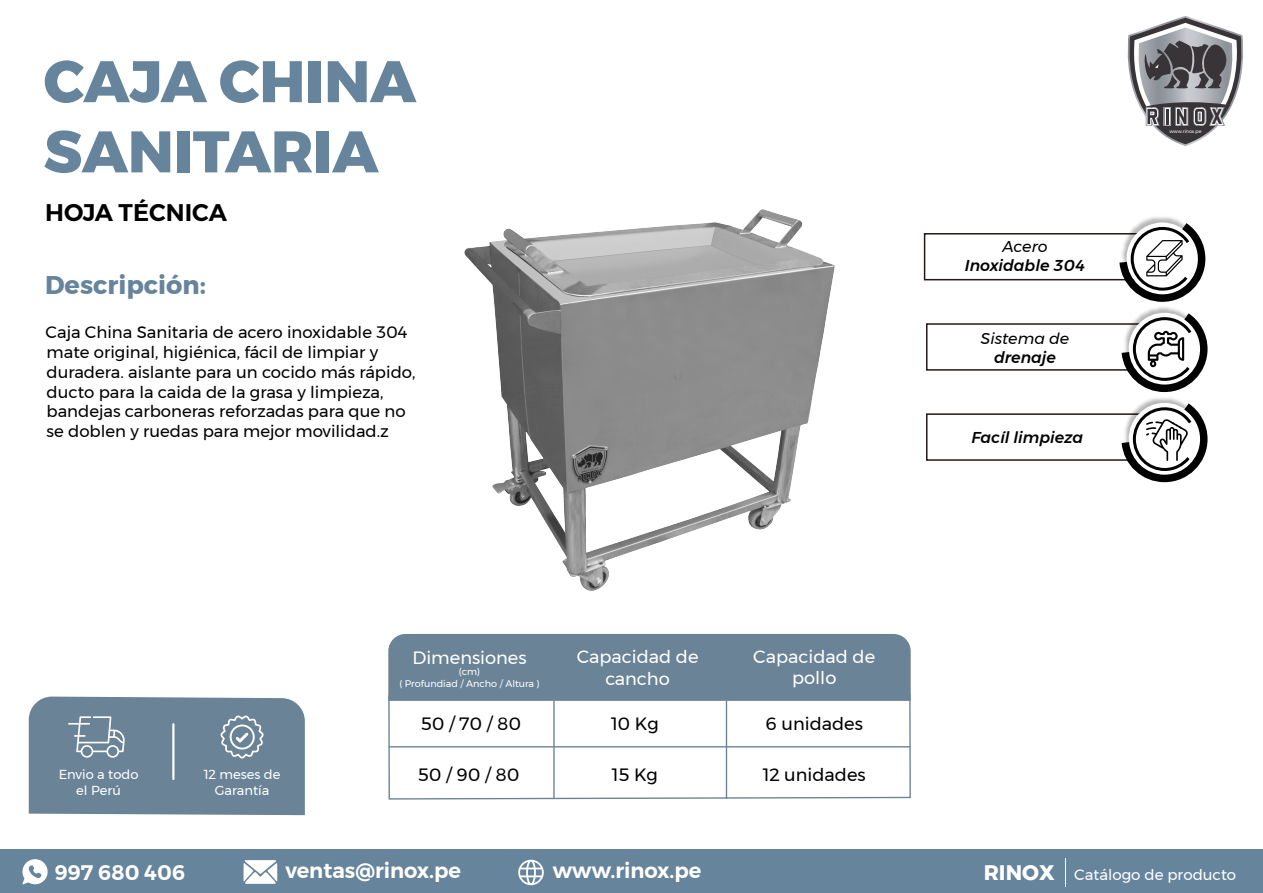
<style>
.page{position:relative;width:1263px;height:893px;background:#fff}
.page>*{position:absolute;margin:0;border:0;box-sizing:border-box;transform-origin:0 0}
.t1{font:800 58.5px/70.2px "Montserrat";color:#66849c}
.t2{font:700 25.5px "Montserrat";color:#66849c}
.t3{font:600 24px "Montserrat";color:#000}
.t4{font:700 21.75px "Montserrat";color:#393438;scale:.65 1}
.t5{font:600 21px "Montserrat";color:#fff}
.t6{font:17.85px/21.3px "Montserrat";color:#fff;text-align:center}
.t7{font:17.85px "Montserrat";color:#000}
.t8{font:16.5px/19.8px "Montserrat";color:#000}
.t9{font:italic 500 15.75px "Montserrat";color:#000}
.t10{font:italic 15.75px "Montserrat";color:#000}
.t11{font:15px "Montserrat";color:#fff}
.t12{font:13.05px/15.6px "Montserrat";color:#fff;text-align:center}
.t13{font:9.6px/11.6px "Montserrat";color:#fff;text-align:center}
.t14{font:4.8px "Montserrat";color:#fff}
.s1{font-weight:700;font-size:21px}
</style>
<div class="page">
<div style="left:29px;top:697px;width:276px;height:118px;background:#6a8396"></div>
<hr style="left:172px;top:724px;width:2px;height:55px;background:#fff">
<div style="left:0;top:849px;width:1263px;height:44px;background:#66849c"></div>
<svg style="left:244px;top:860px;width:33px;height:24px"></svg>
<svg style="left:518px;top:860px;width:26px;height:25px"></svg>
<svg style="left:1065px;top:858px;width:1px;height:29px"></svg>
<svg style="left:22px;top:859px;width:26px;height:26px"></svg>
<svg style="left:1127px;top:16px;width:117px;height:130px"></svg>
<div style="left:924px;top:233px;width:227px;height:47px;background:#fff;border:2px solid #211915"></div>
<div style="left:926px;top:323px;width:227px;height:48px;background:#fff;border:2px solid #211915"></div>
<div style="left:926px;top:413px;width:227px;height:48px;background:#fff;border:2px solid #211915"></div>
<svg style="left:1115px;top:217px;width:93px;height:266px"></svg>
<div style="left:388px;top:634px;width:523px;height:59px;background:#6a8396"></div>
<svg style="left:388px;top:693px;width:523px;height:107px"></svg>
<hr style="left:389px;top:746px;width:522px;height:1px;background:#6a8396">
<hr style="left:553px;top:701px;width:2px;height:98px;background:#6a8396">
<hr style="left:726px;top:701px;width:1px;height:98px;background:#6a8396">
<img style="left:464px;top:210px;width:371px;height:381px">
<h1 class="t1" style="left:44px;top:47px;width:374px">CAJA CHINA<br>SANITARIA</h1>
<h3 class="t3" style="left:45px;top:193px;width:183px">HOJA TÉCNICA</h3>
<h2 class="t2" style="left:45px;top:264px;width:162px">Descripción:</h2>
<p class="t8" style="left:46px;top:322px;width:371px">Caja China Sanitaria de acero inoxidable 304 mate original, higiénica, fácil de limpiar y duradera. aislante para un cocido más rápido, ducto para la caida de la grasa y limpieza, bandejas carboneras reforzadas para que no se doblen y ruedas para mejor movilidad.z</p>
<p class="t6" style="left:412px;top:647px;width:116px">Dimensiones</p>
<p class="t13" style="left:399px;top:666px;width:142px">(cm)<br>( Profundiad / Ancho / Altura )</p>
<p class="t6" style="left:577px;top:646px;width:123px">Capacidad de cancho</p>
<p class="t6" style="left:753px;top:646px;width:123px">Capacidad de pollo</p>
<p class="t12" style="left:59px;top:767px;width:81px">Envio a todo el Perú</p>
<p class="t12" style="left:204px;top:767px;width:78px">12 meses de<br>Garantía</p>
<p class="t7" style="left:421px;top:710px;width:102px">50 / 70 / 80</p>
<p class="t7" style="left:611px;top:710px;width:49px">10 Kg</p>
<p class="t7" style="left:765px;top:710px;width:99px">6 unidades</p>
<p class="t7" style="left:418px;top:761px;width:103px">50 / 90 / 80</p>
<p class="t7" style="left:612px;top:761px;width:48px">15 Kg</p>
<p class="t7" style="left:763px;top:761px;width:104px">12 unidades</p>
<p class="t10" style="left:1002px;top:235px;width:47px">Acero</p>
<p class="t9" style="left:965px;top:253px;width:122px">Inoxidable 304</p>
<p class="t10" style="left:981px;top:326px;width:90px">Sistema de</p>
<p class="t9" style="left:994px;top:345px;width:63px">drenaje</p>
<p class="t9" style="left:971px;top:425px;width:113px">Facíl limpieza</p>
<p class="t14" style="left:1169px;top:127px;width:34px">www.rinox.pe</p>
<h3 class="t4" style="left:1212px;top:99px;width:18px">X</h3>
<p class="t5" style="left:55px;top:855px;width:132px">997 680 406</p>
<p class="t5" style="left:285px;top:854px;width:177px">ventas@rinox.pe</p>
<p class="t5" style="left:553px;top:854px;width:150px">www.rinox.pe</p>
<p class="t11" style="left:984px;top:863px;width:254px"><span class="s1">RINOX</span> Catálogo de producto</p>
</div>
